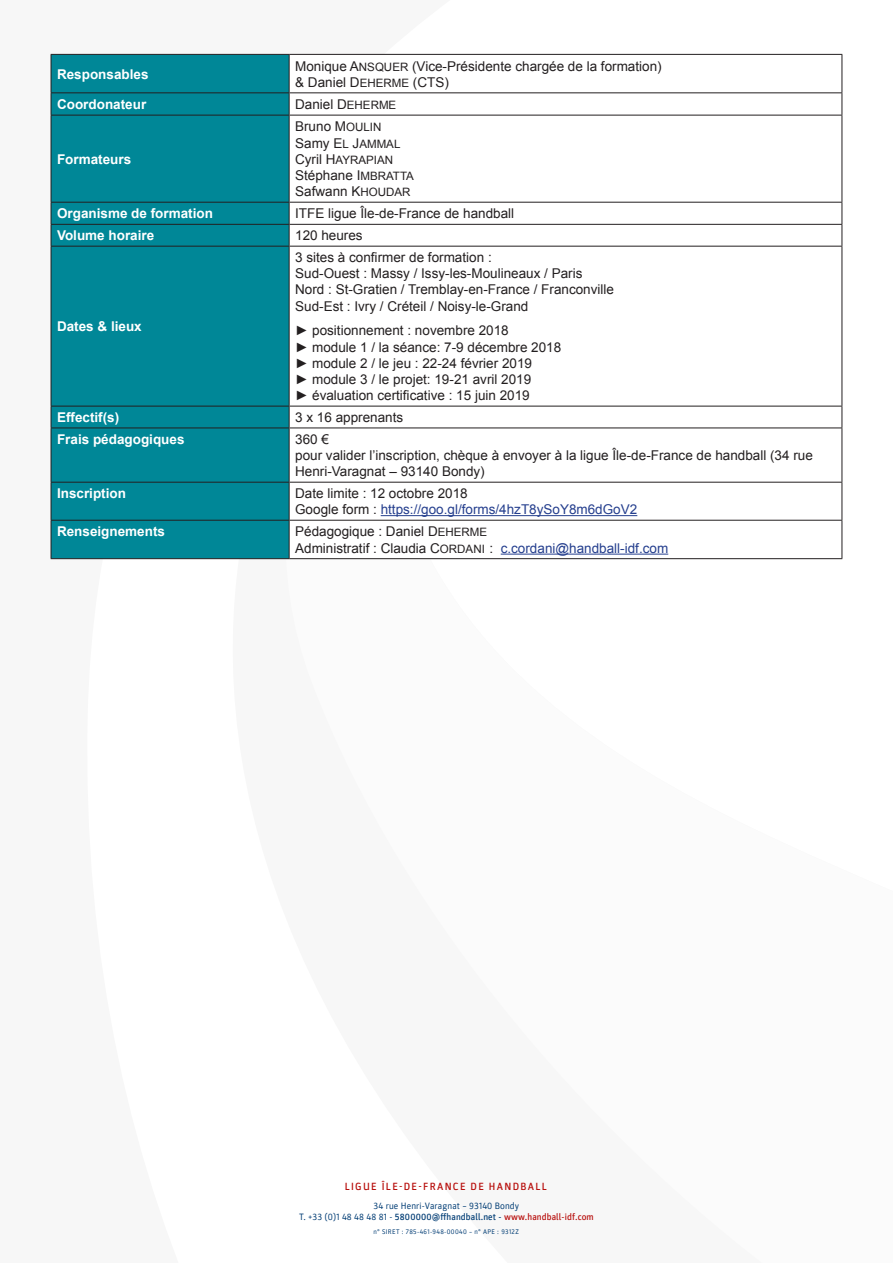
<style>
.page{position:relative;width:893px;height:1263px;background:#fff}
.page>*{position:absolute;margin:0;border:0;box-sizing:border-box;transform-origin:0 0}
.t1{font:13.5px/16.2px "Arial";color:#231f20}
.t2{font:700 13.5px "Arial";color:#fff}
.t3{font:13.5px "Arial";color:#253f8e}
.t4{font:11.55px "Arial";color:#231f20}
.t5{font:500 10.5px "Parka";letter-spacing:.125em;color:#b70e0c}
.t6{font:9.3px/11.2px "Parka";letter-spacing:.015em;color:#003c74;text-align:center}
.t7{font:6.75px "Parka";letter-spacing:.05em;color:#003c74}
.s1{font-size:11.55px}
.s2{font-size:13.5px}
.s3{color:#231f20}
.s4{font-style:inherit}
.s5{color:#253f8e}
.s6{font-weight:500}
.s7{font-weight:500;color:#b70e0c}
</style>
<div class="page">
<div style="left:52px;top:55px;width:237px;height:503px;background:#008797"></div>
<svg style="left:290px;top:55px;width:552px;height:503px"></svg>
<hr style="left:51px;top:54px;width:238px;height:1px;background:#231f20">
<hr style="left:51px;top:55px;width:1px;height:37px;background:#231f20">
<hr style="left:289px;top:54px;width:553px;height:1px;background:#231f20">
<hr style="left:289px;top:55px;width:1px;height:37px;background:#231f20">
<hr style="left:842px;top:55px;width:1px;height:37px;background:#231f20">
<hr style="left:51px;top:92px;width:238px;height:1px;background:#231f20">
<svg style="left:51px;top:93px;width:1px;height:22px"></svg>
<hr style="left:289px;top:92px;width:553px;height:1px;background:#231f20">
<svg style="left:289px;top:93px;width:1px;height:22px"></svg>
<svg style="left:842px;top:93px;width:1px;height:22px"></svg>
<hr style="left:51px;top:115px;width:238px;height:1px;background:#231f20">
<hr style="left:51px;top:115px;width:1px;height:87px;background:#231f20">
<hr style="left:289px;top:115px;width:553px;height:1px;background:#231f20">
<hr style="left:289px;top:115px;width:1px;height:87px;background:#231f20">
<hr style="left:842px;top:115px;width:1px;height:87px;background:#231f20">
<hr style="left:51px;top:202px;width:238px;height:1px;background:#231f20">
<hr style="left:289px;top:202px;width:553px;height:1px;background:#231f20">
<hr style="left:51px;top:224px;width:238px;height:1px;background:#231f20">
<svg style="left:51px;top:203px;width:1px;height:43px"></svg>
<hr style="left:289px;top:224px;width:553px;height:1px;background:#231f20">
<svg style="left:289px;top:203px;width:1px;height:43px"></svg>
<svg style="left:842px;top:203px;width:1px;height:43px"></svg>
<hr style="left:51px;top:246px;width:238px;height:1px;background:#231f20">
<hr style="left:51px;top:247px;width:1px;height:159px;background:#231f20">
<hr style="left:289px;top:246px;width:553px;height:1px;background:#231f20">
<hr style="left:289px;top:247px;width:1px;height:159px;background:#231f20">
<hr style="left:842px;top:247px;width:1px;height:159px;background:#231f20">
<hr style="left:51px;top:406px;width:238px;height:1px;background:#231f20">
<svg style="left:51px;top:406px;width:1px;height:22px"></svg>
<hr style="left:289px;top:406px;width:553px;height:1px;background:#231f20">
<svg style="left:289px;top:406px;width:1px;height:22px"></svg>
<svg style="left:842px;top:406px;width:1px;height:22px"></svg>
<hr style="left:51px;top:428px;width:238px;height:1px;background:#231f20">
<hr style="left:51px;top:428px;width:1px;height:54px;background:#231f20">
<hr style="left:289px;top:428px;width:553px;height:1px;background:#231f20">
<hr style="left:289px;top:428px;width:1px;height:54px;background:#231f20">
<hr style="left:842px;top:428px;width:1px;height:54px;background:#231f20">
<hr style="left:51px;top:482px;width:238px;height:1px;background:#231f20">
<hr style="left:51px;top:482px;width:1px;height:38px;background:#231f20">
<hr style="left:289px;top:482px;width:553px;height:1px;background:#231f20">
<hr style="left:289px;top:482px;width:1px;height:38px;background:#231f20">
<hr style="left:842px;top:482px;width:1px;height:38px;background:#231f20">
<hr style="left:51px;top:520px;width:238px;height:1px;background:#231f20">
<hr style="left:51px;top:521px;width:1px;height:37px;background:#231f20">
<hr style="left:289px;top:520px;width:553px;height:1px;background:#231f20">
<hr style="left:289px;top:521px;width:1px;height:37px;background:#231f20">
<hr style="left:842px;top:521px;width:1px;height:37px;background:#231f20">
<hr style="left:51px;top:558px;width:238px;height:1px;background:#231f20">
<hr style="left:289px;top:558px;width:553px;height:1px;background:#231f20">
<hr style="left:381px;top:515px;width:256px;height:1px;background:#253f8e">
<hr style="left:501px;top:554px;width:167px;height:1px;background:#253f8e">
<p class="t2" style="left:57px;top:65px;width:93px">Responsables</p>
<p class="t1" style="left:295px;top:58px;width:368px">Monique A<span class="s1">NSQUER</span> (Vice-Présidente chargée de la formation)</p>
<p class="t1" style="left:295px;top:74px;width:155px">&amp; Daniel D<span class="s1">EHERME</span> (CTS)</p>
<p class="t2" style="left:57px;top:95px;width:91px">Coordonateur</p>
<p class="t1" style="left:295px;top:96px;width:103px">Daniel D<span class="s1">EHERME</span></p>
<p class="t2" style="left:57px;top:150px;width:76px">Formateurs</p>
<p class="t1" style="left:295px;top:119px;width:107px">Bruno M<span class="s1">OULIN<br></span>Samy E<span class="s1">L</span> J<span class="s1">AMMAL</span></p>
<p class="t4" style="left:295px;top:152px;width:100px"><span class="s2">Cyril H</span>AYRAPIAN</p>
<p class="t1" style="left:295px;top:167px;width:120px">Stéphane I<span class="s1">MBRATTA<br></span>Safwann K<span class="s1">HOUDAR</span></p>
<p class="t2" style="left:57px;top:204px;width:158px">Organisme de formation</p>
<p class="t1" style="left:295px;top:205px;width:221px">ITFE ligue Île-de-France de handball</p>
<p class="t2" style="left:57px;top:226px;width:99px">Volume horaire</p>
<p class="t1" style="left:295px;top:227px;width:69px">120 heures</p>
<p class="t2" style="left:57px;top:317px;width:86px">Dates &amp; lieux</p>
<p class="t1" style="left:295px;top:249px;width:198px">3 sites à confirmer de formation :</p>
<p class="t1" style="left:295px;top:265px;width:289px">Sud-Ouest : Massy / Issy-les-Moulineaux / Paris</p>
<p class="t1" style="left:295px;top:282px;width:320px">Nord : St-Gratien / Tremblay-en-France / Franconville</p>
<p class="t1" style="left:295px;top:298px;width:235px">Sud-Est : Ivry / Créteil / Noisy-le-Grand</p>
<p class="t1" style="left:295px;top:323px;width:215px">► positionnement : novembre 2018</p>
<p class="t1" style="left:295px;top:339px;width:268px">► module 1 / la séance: 7-9 décembre 2018</p>
<p class="t1" style="left:295px;top:355px;width:238px">► module 2 / le jeu : 22-24 février 2019</p>
<p class="t1" style="left:295px;top:371px;width:238px">► module 3 / le projet: 19-21 avril 2019</p>
<p class="t1" style="left:295px;top:387px;width:236px">► évaluation certificative : 15 juin 2019</p>
<p class="t2" style="left:57px;top:408px;width:64px">Effectif(s)</p>
<p class="t1" style="left:295px;top:409px;width:110px">3 x 16 apprenants</p>
<p class="t2" style="left:57px;top:430px;width:129px">Frais pédagogiques</p>
<p class="t1" style="left:295px;top:431px;width:35px">360 €</p>
<p class="t1" style="left:295px;top:447px;width:519px">pour valider l’inscription, chèque à envoyer à la ligue Île-de-France de handball (34 rue<br>Henri-Varagnat – 93140 Bondy)</p>
<p class="t2" style="left:57px;top:484px;width:71px">Inscription</p>
<p class="t1" style="left:295px;top:485px;width:174px">Date limite : 12 octobre 2018</p>
<p class="t3" style="left:295px;top:501px;width:344px"><span class="s3">Google form :</span> https://goo.gl/forms/4hzT8ySoY8m6dGoV2</p>
<p class="t2" style="left:57px;top:522px;width:110px">Renseignements</p>
<p class="t1" style="left:295px;top:524px;width:375px">Pédagogique : Daniel D<span class="s1">EHERME<br></span>Administratif : Claudia <span class="s4">C</span><span class="s1">ORDANI</span> : <span class="s5">c.cordani@handball-idf.com</span></p>
<p class="t5" style="left:345px;top:1180px;width:204px">LIGUE ÎLE-DE-FRANCE DE HANDBALL</p>
<p class="t6" style="left:299px;top:1200px;width:296px">34 rue Henri-Varagnat – 93140 Bondy<br>T. +33 (0)1 48 48 48 81 - <span class="s6">5800000@ffhandball.net -</span> <span class="s7">www.handball-idf.com</span></p>
<p class="t7" style="left:373px;top:1228px;width:147px">n° SIRET : 785-461-948-00040 – n° APE : 9312Z</p>
</div>
